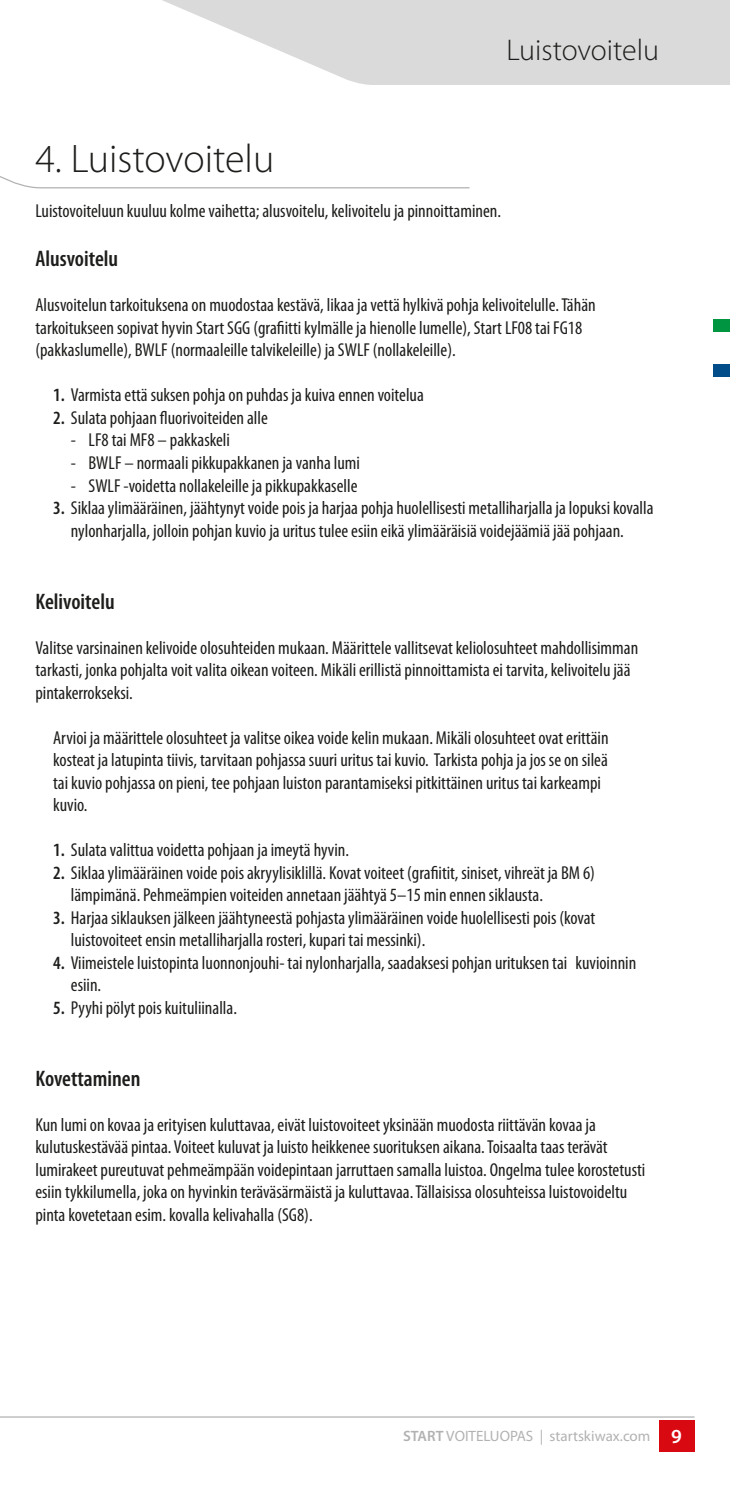
<style>
.page{position:relative;width:730px;height:1489px;background:#fff}
.page>*{position:absolute;margin:0;border:0;box-sizing:border-box;transform-origin:0 0}
.t1{font:300 40px "Myriad Pro";color:#1d1d1b}
.t2{font:300 30px "Myriad Pro";color:#1d1d1b}
.t3{font:600 condensed 22.5px "Myriad Pro";color:#1d1d1b}
.t4{font:600 20px "Myriad Pro";color:#fff}
.t5{font:condensed 18.75px/22.5px "Myriad Pro";color:#1d1d1b}
.t6{font:15px "Myriad Pro";color:#b2b2b2}
.s1{font-weight:600}
</style>
<div class="page">
<div style="left:713px;top:319px;width:17px;height:12px;background:#009641"></div>
<div style="left:713px;top:364px;width:17px;height:12px;background:#004d89"></div>
<div style="left:162px;top:0;width:568px;height:85px;background:#dadada"></div>
<svg style="left:0;top:33px;width:471px;height:156px"></svg>
<div style="left:659px;top:1420px;width:35px;height:31px;background:#d90912"></div>
<svg style="left:0;top:1416px;width:695px;height:2px"></svg>
<h2 class="t2" style="left:506px;top:32px;width:154px">Luistovoitelu</h2>
<h1 class="t1" style="left:35px;top:134px;width:240px">4. Luistovoitelu</h1>
<p class="t5" style="left:35px;top:199px;width:467px">Luistovoiteluun kuuluu kolme vaihetta; alusvoitelu, kelivoitelu ja pinnoittaminen.</p>
<p class="t3" style="left:35px;top:245px;width:84px">Alusvoitelu</p>
<p class="t5" style="left:35px;top:294px;width:562px">Alusvoitelun tarkoituksena on muodostaa kestävä, likaa ja vettä hylkivä pohja kelivoitelulle. Tähän tarkoitukseen sopivat hyvin Start SGG (grafiitti kylmälle ja hienolle lumelle), Start LF08 tai FG18 (pakkaslumelle), BWLF (normaaleille talvikeleille) ja SWLF (nollakeleille).</p>
<p class="t5" style="left:53px;top:384px;width:372px"><span class="s1">1.</span> Varmista että suksen pohja on puhdas ja kuiva ennen voitelua</p>
<p class="t5" style="left:53px;top:406px;width:216px"><span class="s1">2.</span> Sulata pohjaan fluorivoiteiden alle</p>
<p class="t5" style="left:71px;top:429px;width:161px">- LF8 tai MF8 – pakkaskeli</p>
<p class="t5" style="left:71px;top:451px;width:291px">- BWLF – normaali pikkupakkanen ja vanha lumi</p>
<p class="t5" style="left:71px;top:474px;width:288px">- SWLF -voidetta nollakeleille ja pikkupakkaselle</p>
<p class="t5" style="left:71px;top:496px;width:584px;text-indent:-18px"><span class="s1">3.</span> Siklaa ylimääräinen, jäähtynyt voide pois ja harjaa pohja huolellisesti metalliharjalla ja lopuksi kovalla nylonharjalla, jolloin pohjan kuvio ja uritus tulee esiin eikä ylimääräisiä voidejäämiä jää pohjaan.</p>
<p class="t3" style="left:35px;top:587px;width:81px">Kelivoitelu</p>
<p class="t5" style="left:35px;top:636px;width:604px">Valitse varsinainen kelivoide olosuhteiden mukaan. Määrittele vallitsevat keliolosuhteet mahdollisimman tarkasti, jonka pohjalta voit valita oikean voiteen. Mikäli erillistä pinnoittamista ei tarvita, kelivoitelu jää pintakerrokseksi.</p>
<p class="t5" style="left:53px;top:726px;width:557px">Arvioi ja määrittele olosuhteet ja valitse oikea voide kelin mukaan. Mikäli olosuhteet ovat erittäin kosteat ja latupinta tiivis, tarvitaan pohjassa suuri uritus tai kuvio. Tarkista pohja ja jos se on sileä tai kuvio pohjassa on pieni, tee pohjaan luiston parantamiseksi pitkittäinen uritus tai karkeampi kuvio.</p>
<p class="t5" style="left:53px;top:838px;width:297px"><span class="s1">1.</span> Sulata valittua voidetta pohjaan ja imeytä hyvin.</p>
<p class="t5" style="left:71px;top:861px;width:526px;text-indent:-18px"><span class="s1">2.</span> Siklaa ylimääräinen voide pois akryylisiklillä. Kovat voiteet (grafiitit, siniset, vihreät ja BM 6) lämpimänä. Pehmeämpien voiteiden annetaan jäähtyä 5–15 min ennen siklausta.</p>
<p class="t5" style="left:71px;top:906px;width:526px;text-indent:-18px"><span class="s1">3.</span> Harjaa siklauksen jälkeen jäähtyneestä pohjasta ylimääräinen voide huolellisesti pois (kovat luistovoiteet ensin metalliharjalla rosteri, kupari tai messinki).</p>
<p class="t5" style="left:71px;top:951px;width:567px;text-indent:-18px"><span class="s1">4.</span> Viimeistele luistopinta luonnonjouhi- tai nylonharjalla, saadaksesi pohjan urituksen tai kuvioinnin esiin.</p>
<p class="t5" style="left:53px;top:996px;width:185px"><span class="s1">5.</span> Pyyhi pölyt pois kuituliinalla.</p>
<p class="t3" style="left:35px;top:1064px;width:107px">Kovettaminen</p>
<p class="t5" style="left:35px;top:1113px;width:611px">Kun lumi on kovaa ja erityisen kuluttavaa, eivät luistovoiteet yksinään muodosta riittävän kovaa ja kulutuskestävää pintaa. Voiteet kuluvat ja luisto heikkenee suorituksen aikana. Toisaalta taas terävät lumirakeet pureutuvat pehmeämpään voidepintaan jarruttaen samalla luistoa. Ongelma tulee korostetusti esiin tykkilumella, joka on hyvinkin teräväsärmäistä ja kuluttavaa. Tällaisissa olosuhteissa luistovoideltu pinta kovetetaan esim. kovalla kelivahalla (SG8).</p>
<p class="t6" style="left:403px;top:1426px;width:249px"><span class="s1">START</span> VOITELUOPAS | startskiwax.com</p>
<p class="t4" style="left:671px;top:1423px;width:12px">9</p>
</div>
